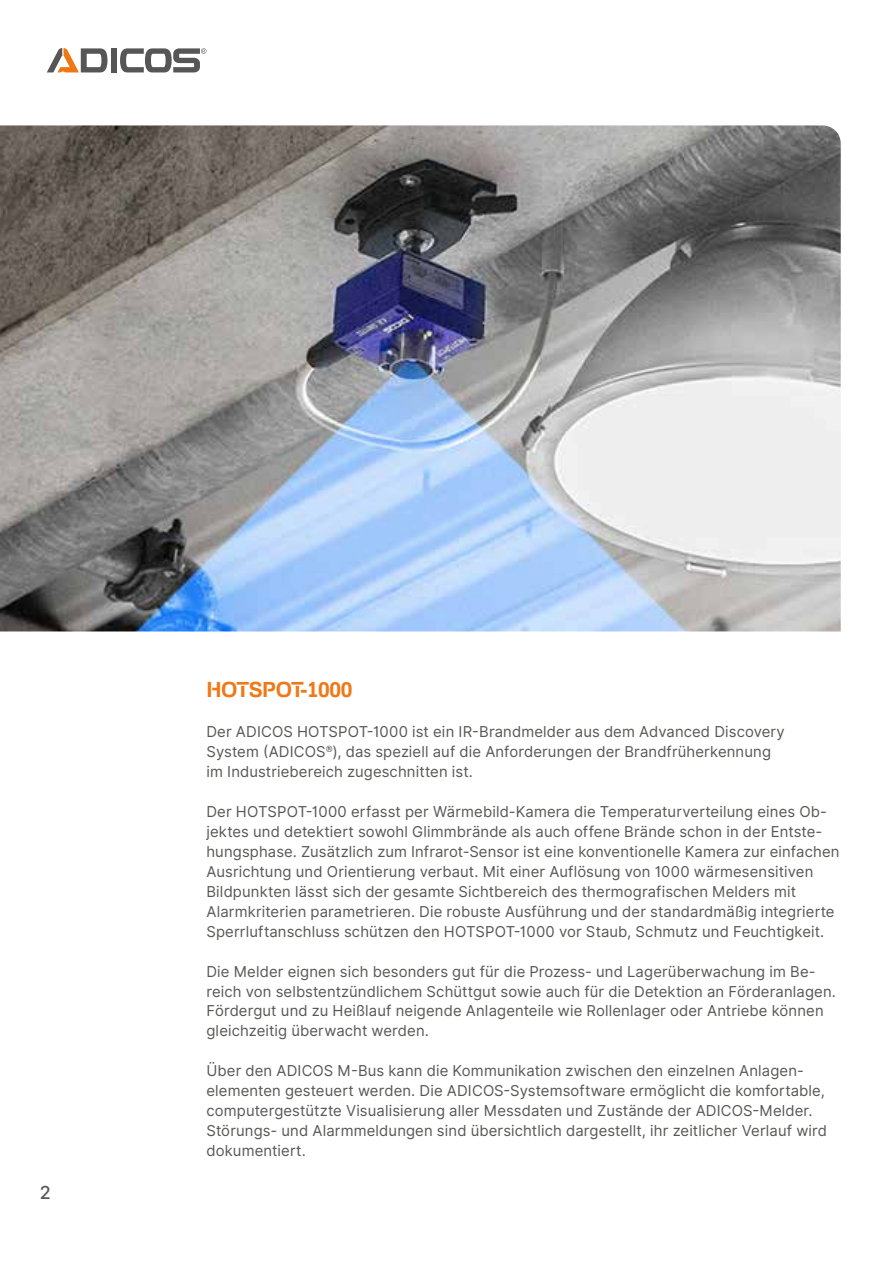
<style>
.page{position:relative;width:893px;height:1263px;background:#fff}
.page>*{position:absolute;margin:0;border:0;box-sizing:border-box;transform-origin:0 0}
.t1{font:700 21px "Foobar Pro";letter-spacing:-.02em;color:#ef7817}
.t2{font:500 18px "Inter";color:#575756}
.t3{font:15px/20px "Inter";letter-spacing:.01em;color:#575756}
</style>
<div class="page">
<div style="left:111px;top:48px;width:6px;height:24px;background:#565656"></div>
<svg style="left:47px;top:48px;width:60px;height:24px"></svg>
<svg style="left:120px;top:48px;width:86px;height:24px"></svg>
<img style="left:0;top:125px;width:841px;height:506px">
<p class="t2" style="left:40px;top:1179px;width:13px">2</p>
<h1 class="t1" style="left:206px;top:677px;width:147px">HOTSPOT-1000</h1>
<p class="t3" style="left:206px;top:722px;width:580px">Der ADICOS HOTSPOT-1000 ist ein IR-Brandmelder aus dem Advanced Discovery<br>System (ADICOS<sup>®</sup>), das speziell auf die Anforderungen der Brandfrüherkennung im Industriebereich zugeschnitten ist.</p>
<p class="t3" style="left:206px;top:802px;width:635px">Der HOTSPOT-1000 erfasst per Wärmebild-Kamera die Temperaturverteilung eines Ob&shy;jektes und detektiert sowohl Glimmbrände als auch offene Brände schon in der Entste&shy;hungsphase. Zusätzlich zum Infrarot-Sensor ist eine konventionelle Kamera zur einfachen Ausrichtung und Orientierung verbaut. Mit einer Auflösung von 1000 wärmesensitiven Bildpunkten lässt sich der gesamte Sichtbereich des thermografischen Melders mit Alarmkriterien parametrieren. Die robuste Ausführung und der standardmäßig integrierte Sperrluftanschluss schützen den HOTSPOT-1000 vor Staub, Schmutz und Feuchtigkeit.</p>
<p class="t3" style="left:206px;top:961px;width:631px">Die Melder eignen sich besonders gut für die Prozess- und Lagerüberwachung im Be&shy;reich von selbstentzündlichem Schüttgut sowie auch für die Detektion an Förderanlagen.<br>Fördergut und zu Heißlauf neigende Anlagenteile wie Rollenlager oder Antriebe können gleichzeitig überwacht werden.</p>
<p class="t3" style="left:206px;top:1061px;width:622px">Über den ADICOS M-Bus kann die Kommunikation zwischen den einzelnen Anlagen&shy;elementen gesteuert werden. Die ADICOS-Systemsoftware ermöglicht die komfortable, computergestützte Visualisierung aller Messdaten und Zustände der ADICOS-Melder.<br>Störungs- und Alarmmeldungen sind übersichtlich dargestellt, ihr zeitlicher Verlauf wird dokumentiert.</p>
</div>
